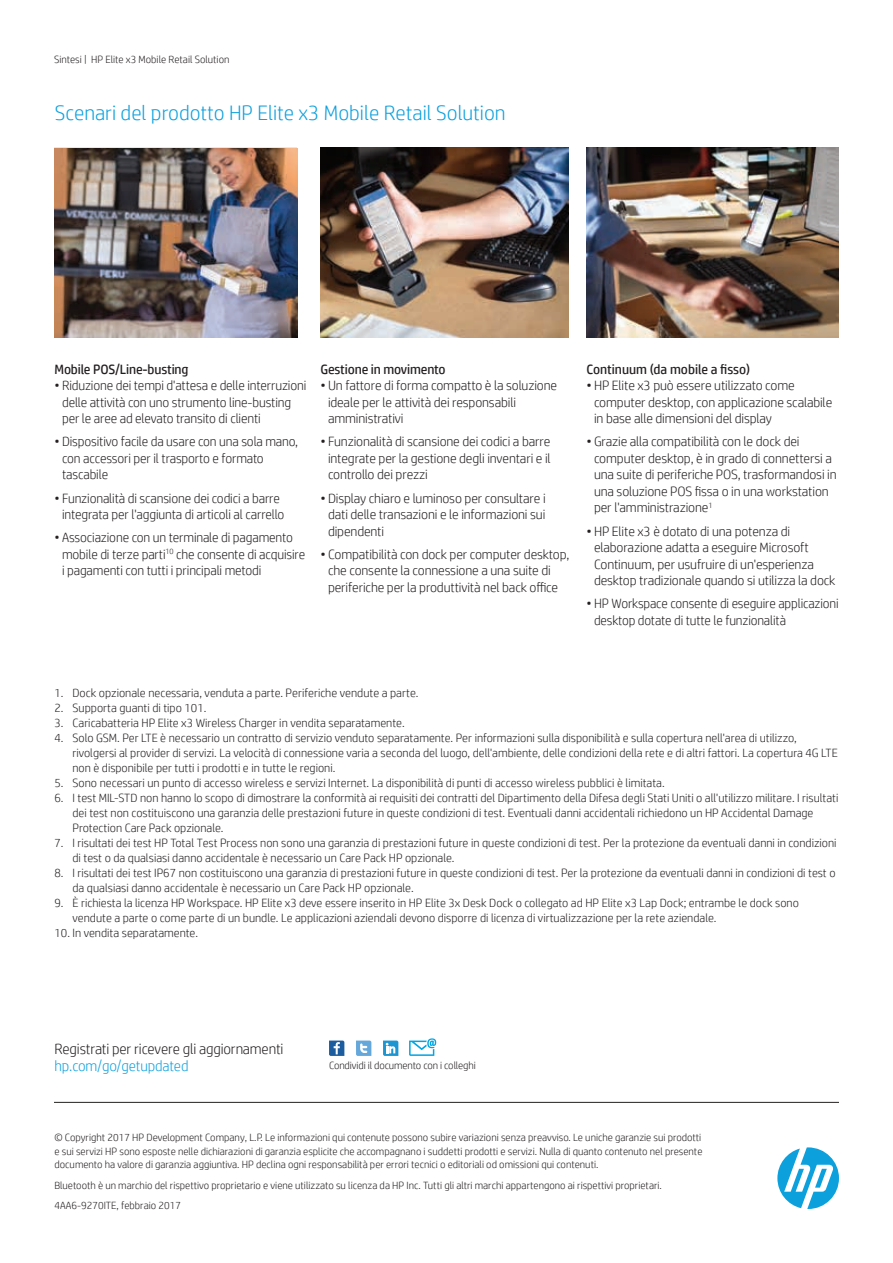
<style>
.page{position:relative;width:893px;height:1263px;background:#fff}
.page>*{position:absolute;margin:0;border:0;box-sizing:border-box;transform-origin:0 0}
.Subhead_14_16_light{font:300 21px "HP Simplified";color:#0ca0dd}
.Call_to_action_10_12{font:300 15px/16.5px "HP Simplified";letter-spacing:-.01em;color:#231f20}
.t1{font:300 13.5px/16.5px "HP Simplified";letter-spacing:-.01em;color:#231f20}
.Body_header_reg{font:13.5px "HP Simplified";letter-spacing:-.01em;color:#231f20}
.t2{font:300 12px/15px "HP Simplified";color:#231f20}
.Legal_7_9{font:300 10.5px/13.5px "HP Simplified";color:#231f20;text-align:justify}
.Title_descriptor{font:300 10.5px "HP Simplified";color:#231f20}
.s1{color:#0ca0dd}
</style>
<div class="page">
<svg style="left:329px;top:1040px;width:15px;height:16px"></svg>
<svg style="left:356px;top:1040px;width:15px;height:16px"></svg>
<svg style="left:383px;top:1040px;width:15px;height:16px"></svg>
<svg style="left:409px;top:1038px;width:27px;height:18px"></svg>
<svg style="left:777px;top:1147px;width:62px;height:62px"></svg>
<hr style="left:54px;top:1102px;width:785px;height:1px;background:#231f20">
<img style="left:54px;top:148px;width:243px;height:190px">
<img style="left:320px;top:148px;width:248px;height:190px">
<img style="left:586px;top:148px;width:253px;height:190px">
<p class="Title_descriptor" style="left:54px;top:53px;width:177px">Sintesi | HP Elite x3 Mobile Retail Solution</p>
<p class="Subhead_14_16_light" style="left:55px;top:101px;width:452px">Scenari del prodotto HP Elite x3 Mobile Retail Solution</p>
<p class="Body_header_reg" style="left:54px;top:361px;width:136px">Mobile POS/Line-busting</p>
<p class="t1" style="left:62px;top:377px;width:246px;text-indent:-8px">• Riduzione dei tempi d'attesa e delle interruzioni delle attività con uno strumento line-busting per le aree ad elevato transito di clienti</p>
<p class="t1" style="left:62px;top:433px;width:238px;text-indent:-8px">• Dispositivo facile da usare con una sola mano, con accessori per il trasporto e formato tascabile</p>
<p class="t1" style="left:54px;top:489px;width:231px;text-align:center">• Funzionalità di scansione dei codici a barre integrata per l'aggiunta di articoli al carrello</p>
<p class="t1" style="left:62px;top:529px;width:245px;text-indent:-8px">• Associazione con un terminale di pagamento mobile di terze parti<sup>10</sup> che consente di acquisire i pagamenti con tutti i principali metodi</p>
<p class="Body_header_reg" style="left:320px;top:361px;width:127px">Gestione in movimento</p>
<p class="t1" style="left:328px;top:377px;width:231px;text-indent:-8px">• Un fattore di forma compatto è la soluzione ideale per le attività dei responsabili amministrativi</p>
<p class="t1" style="left:328px;top:433px;width:224px;text-align:justify;text-indent:-8px">• Funzionalità di scansione dei codici a barre integrate per la gestione degli inventari e il controllo dei prezzi</p>
<p class="t1" style="left:328px;top:489px;width:219px;text-align:justify;text-indent:-8px">• Display chiaro e luminoso per consultare i dati delle transazioni e le informazioni sui dipendenti</p>
<p class="t1" style="left:328px;top:546px;width:243px;text-indent:-8px">• Compatibilità con dock per computer desktop, che consente la connessione a una suite di periferiche per la produttività nel back office</p>
<p class="Body_header_reg" style="left:586px;top:361px;width:165px">Continuum (da mobile a fisso)</p>
<p class="t1" style="left:594px;top:377px;width:240px;text-indent:-8px">• HP Elite x3 può essere utilizzato come computer desktop, con applicazione scalabile in base alle dimensioni del display</p>
<p class="t1" style="left:594px;top:433px;width:244px;text-indent:-8px">• Grazie alla compatibilità con le dock dei computer desktop, è in grado di connettersi a una suite di periferiche POS, trasformandosi in una soluzione POS fissa o in una workstation per l'amministrazione<sup>1</sup></p>
<p class="t1" style="left:594px;top:522px;width:243px;text-indent:-8px">• HP Elite x3 è dotato di una potenza di elaborazione adatta a eseguire Microsoft Continuum, per usufruire di un'esperienza desktop tradizionale quando si utilizza la dock</p>
<p class="t1" style="left:594px;top:595px;width:246px;text-indent:-8px">• HP Workspace consente di eseguire applicazioni desktop dotate di tutte le funzionalità</p>
<p class="t2" style="left:54px;top:685px;width:365px">1. Dock opzionale necessaria, venduta a parte. Periferiche vendute a parte.</p>
<p class="t2" style="left:54px;top:700px;width:153px">2. Supporta guanti di tipo 101.</p>
<p class="t2" style="left:54px;top:715px;width:352px">3. Caricabatteria HP Elite x3 Wireless Charger in vendita separatamente.</p>
<p class="t2" style="left:72px;top:730px;width:767px;text-indent:-18px">4. Solo GSM. Per LTE è necessario un contratto di servizio venduto separatamente. Per informazioni sulla disponibilità e sulla copertura nell'area di utilizzo, rivolgersi al provider di servizi. La velocità di connessione varia a seconda del luogo, dell'ambiente, delle condizioni della rete e di altri fattori. La copertura 4G LTE non è disponibile per tutti i prodotti e in tutte le regioni.</p>
<p class="t2" style="left:54px;top:775px;width:612px">5. Sono necessari un punto di accesso wireless e servizi Internet. La disponibilità di punti di accesso wireless pubblici è limitata.</p>
<p class="t2" style="left:72px;top:790px;width:767px;text-indent:-18px">6. I test MIL-STD non hanno lo scopo di dimostrare la conformità ai requisiti dei contratti del Dipartimento della Difesa degli Stati Uniti o all'utilizzo militare. I risultati dei test non costituiscono una garanzia delle prestazioni future in queste condizioni di test. Eventuali danni accidentali richiedono un HP Accidental Damage<br>Protection Care Pack opzionale.</p>
<p class="t2" style="left:72px;top:835px;width:766px;text-indent:-18px">7. I risultati dei test HP Total Test Process non sono una garanzia di prestazioni future in queste condizioni di test. Per la protezione da eventuali danni in condizioni di test o da qualsiasi danno accidentale è necessario un Care Pack HP opzionale.</p>
<p class="t2" style="left:72px;top:865px;width:764px;text-indent:-18px">8. I risultati dei test IP67 non costituiscono una garanzia di prestazioni future in queste condizioni di test. Per la protezione da eventuali danni in condizioni di test o da qualsiasi danno accidentale è necessario un Care Pack HP opzionale.</p>
<p class="t2" style="left:72px;top:895px;width:728px;text-indent:-18px">9. È richiesta la licenza HP Workspace. HP Elite x3 deve essere inserito in HP Elite 3x Desk Dock o collegato ad HP Elite x3 Lap Dock; entrambe le dock sono vendute a parte o come parte di un bundle. Le applicazioni aziendali devono disporre di licenza di virtualizzazione per la rete aziendale.</p>
<p class="t2" style="left:54px;top:925px;width:145px">10. In vendita separatamente.</p>
<p class="Call_to_action_10_12" style="left:54px;top:1040px;width:230px">Registrati per ricevere gli aggiornamenti <span class="s1">hp.com/go/getupdated</span></p>
<p class="Legal_7_9" style="left:329px;top:1059px;width:148px">Condividi il documento con i colleghi</p>
<p class="Legal_7_9" style="left:54px;top:1131px;width:649px">© Copyright 2017 HP Development Company, L.P. Le informazioni qui contenute possono subire variazioni senza preavviso. Le uniche garanzie sui prodotti e sui servizi HP sono esposte nelle dichiarazioni di garanzia esplicite che accompagnano i suddetti prodotti e servizi. Nulla di quanto contenuto nel presente documento ha valore di garanzia aggiuntiva. HP declina ogni responsabilità per errori tecnici o editoriali od omissioni qui contenuti.</p>
<p class="Legal_7_9" style="left:54px;top:1178px;width:609px">Bluetooth è un marchio del rispettivo proprietario e viene utilizzato su licenza da HP Inc. Tutti gli altri marchi appartengono ai rispettivi proprietari.</p>
<p class="Legal_7_9" style="left:54px;top:1198px;width:128px">4AA6-9270ITE, febbraio 2017</p>
</div>
